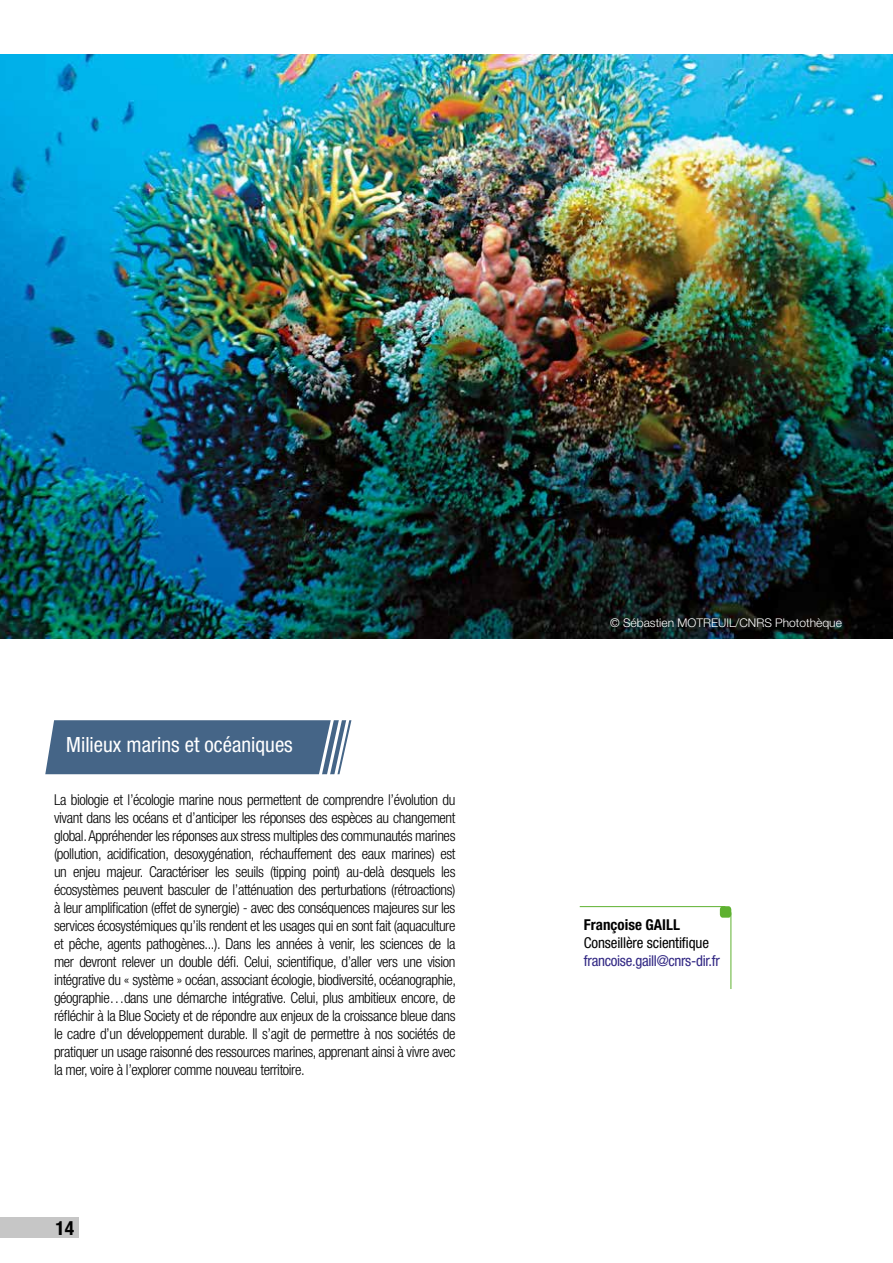
<style>
.page{position:relative;width:893px;height:1263px;background:#fff}
.page>*{position:absolute;margin:0;border:0;box-sizing:border-box;transform-origin:0 0}
.t1{font:condensed 21px "Helvetica Neue LT Std";color:#fff}
.t2{font:700 condensed 19.5px "Helvetica Neue LT Std";color:#000}
.t3{font:300 condensed 15px/18px "Helvetica Neue LT Std";letter-spacing:-.025em;color:#000;text-align:justify}
.t4{font:condensed 15px "Helvetica Neue LT Std";letter-spacing:-.02em;color:#312783}
.t5{font:condensed 15px "Helvetica Neue LT Std";letter-spacing:-.01em;color:#000}
.t6{font:700 condensed 15px "Helvetica Neue LT Std";color:#000}
.t7{font:300 12px "Helvetica Neue LT Std";color:#fff}
</style>
<div class="page">
<div style="left:0;top:1217px;width:78px;height:21px;background:#c6c6c6"></div>
<hr style="left:580px;top:906px;width:145px;height:1px;background:#5eb130">
<hr style="left:730px;top:912px;width:1px;height:77px;background:#5eb130">
<svg style="left:720px;top:906px;width:11px;height:12px"></svg>
<img style="left:0;top:54px;width:893px;height:584px">
<svg style="left:45px;top:720px;width:307px;height:55px;background:#547190"></svg>
<h1 class="t1" style="left:66px;top:732px;width:228px">Milieux marins et océaniques</h1>
<p class="t3" style="left:54px;top:791px;width:404px">La biologie et l’écologie marine nous permettent de comprendre l’évolution du vivant dans les océans et d’anticiper les réponses des espèces au changement global. Appréhender les réponses aux stress multiples des communautés marines (pollution, acidification, desoxygénation, réchauffement des eaux marines) est un enjeu majeur. Caractériser les seuils (tipping point) au-delà desquels les écosystèmes peuvent basculer de l’atténuation des perturbations (rétroactions) à leur amplification (effet de synergie) - avec des conséquences majeures sur les services écosystémiques qu’ils rendent et les usages qui en sont fait (aquaculture et pêche, agents pathogènes...). Dans les années à venir, les sciences de la mer devront relever un double défi. Celui, scientifique, d’aller vers une vision intégrative du « système » océan, associant écologie, biodiversité, océanographie, géographie…dans une démarche intégrative. Celui, plus ambitieux encore, de réfléchir à la Blue Society et de répondre aux enjeux de la croissance bleue dans le cadre d’un développement durable. Il s’agit de permettre à nos sociétés de pratiquer un usage raisonné des ressources marines, apprenant ainsi à vivre avec la mer, voire à l’explorer comme nouveau territoire.</p>
<h2 class="t2" style="left:55px;top:1216px;width:20px">14</h2>
<p class="t7" style="left:610px;top:616px;width:233px">© Sébastien MOTREUIL/CNRS Photothèque</p>
<p class="t6" style="left:584px;top:916px;width:98px">Françoise GAILL</p>
<p class="t5" style="left:584px;top:934px;width:126px">Conseillère scientifique</p>
<p class="t4" style="left:584px;top:952px;width:137px">francoise.gaill@cnrs-dir.fr</p>
</div>
